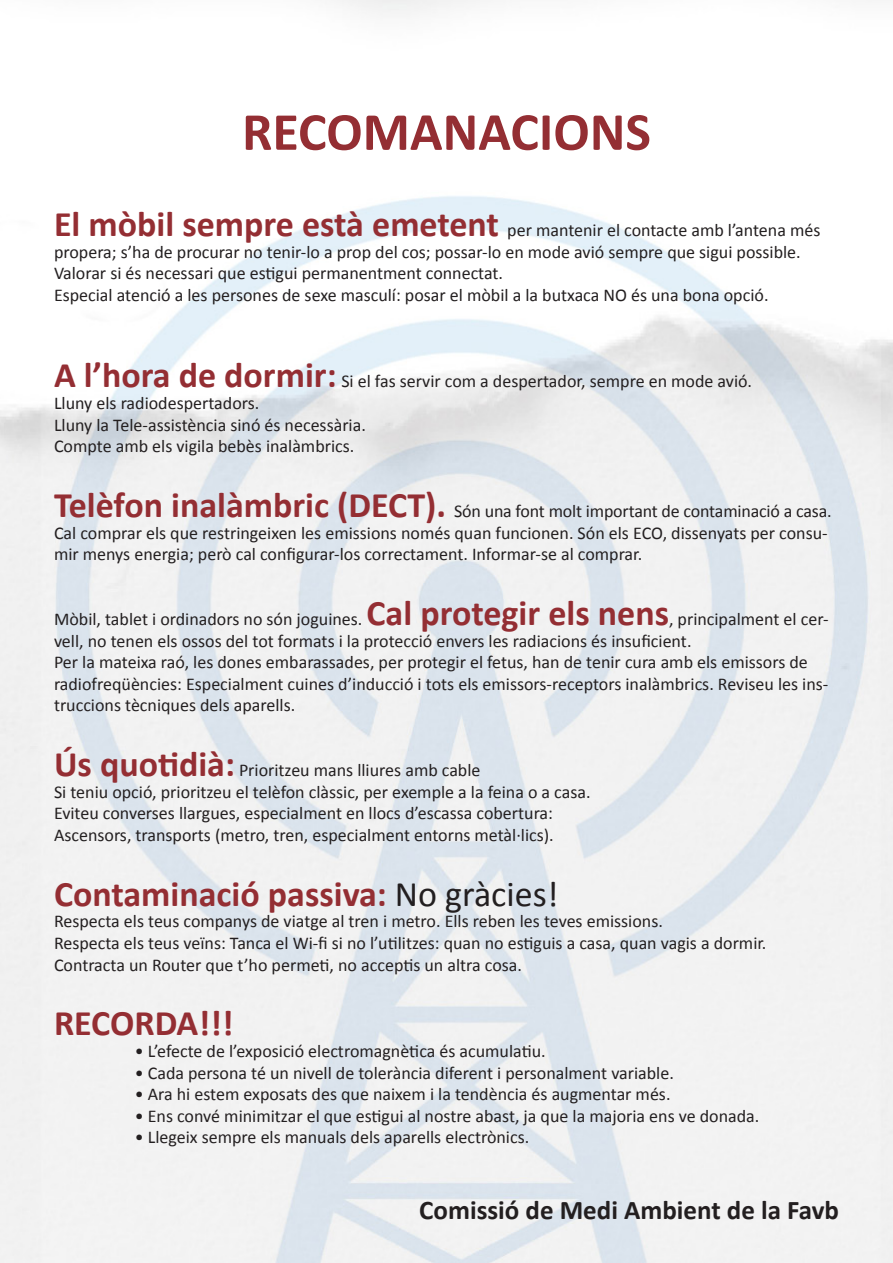
<style>
.page{position:relative;width:893px;height:1263px;background:#fff}
.page>*{position:absolute;margin:0;border:0;box-sizing:border-box;transform-origin:0 0}
.t1{font:700 54px "Calibri";color:#942e33}
.t2{font:700 36px "Calibri";color:#942e33}
.t3{font:700 27px "Calibri";color:#231f20}
.t4{font:18px/21.6px "Calibri";color:#231f20}
.s1{font-weight:700;font-size:36px;color:#942e33}
.s2{font-weight:400;color:#231f20}
</style>
<div class="page">
<img style="left:0;top:0;width:893px;height:1263px">
<p class="t1" style="left:242px;top:97px;width:410px">RECOMANACIONS</p>
<p class="t4" style="left:54px;top:219px;width:768px"><span class="s1">El mòbil sempre està emetent</span> per mantenir el contacte amb l’antena més propera; s’ha de procurar no tenir-lo a prop del cos; possar-lo en mode avió sempre que sigui possible.<br>Valorar si és necessari que estigui permanentment connectat.</p>
<p class="t4" style="left:54px;top:284px;width:716px">Especial atenció a les persones de sexe masculí: posar el mòbil a la butxaca NO és una bona opció.</p>
<p class="t4" style="left:54px;top:371px;width:700px"><span class="s1">A l’hora de dormir:</span> Si el fas servir com a despertador, sempre en mode avió.</p>
<p class="t4" style="left:54px;top:392px;width:207px">Lluny els radiodespertadors.</p>
<p class="t4" style="left:54px;top:414px;width:313px">Lluny la Tele-assistència sinó és necessària.</p>
<p class="t4" style="left:54px;top:435px;width:302px">Compte amb els vigila bebès inalàmbrics.</p>
<p class="t4" style="left:54px;top:500px;width:779px"><span class="s1">Telèfon inalàmbric (DECT).</span> Són una font molt important de contaminació a casa.</p>
<p class="t4" style="left:54px;top:522px;width:775px">Cal comprar els que restringeixen les emissions només quan funcionen. Són els ECO, dissenyats per consu&shy;mir menys energia; però cal configurar-los correctament. Informar-se al comprar.</p>
<p class="t4" style="left:54px;top:608px;width:776px">Mòbil, tablet i ordinadors no són joguines. <span class="s1">Cal protegir els nens</span>, principalment el cer&shy;vell, no tenen els ossos del tot formats i la protecció envers les radiacions és insuficient.</p>
<p class="t4" style="left:54px;top:651px;width:776px">Per la mateixa raó, les dones embarassades, per protegir el fetus, han de tenir cura amb els emissors de radiofreqüències: Especialment cuines d’inducció i tots els emissors-receptors inalàmbrics. Reviseu les ins&shy;truccions tècniques dels aparells.</p>
<p class="t4" style="left:54px;top:759px;width:428px"><span class="s1">Ús quotidià:</span> Prioritzeu mans lliures amb cable</p>
<p class="t4" style="left:54px;top:781px;width:538px">Si teniu opció, prioritzeu el telèfon clàssic, per exemple a la feina o a casa.</p>
<p class="t4" style="left:54px;top:803px;width:501px">Eviteu converses llargues, especialment en llocs d’escassa cobertura:</p>
<p class="t4" style="left:54px;top:824px;width:501px">Ascensors, transports (metro, tren, especialment entorns metàl·lics).</p>
<p class="t2" style="left:54px;top:871px;width:506px">Contaminació passiva: <span class="s2">No gràcies!</span></p>
<p class="t4" style="left:54px;top:911px;width:610px">Respecta els teus companys de viatge al tren i metro. Ells reben les teves emissions.</p>
<p class="t4" style="left:54px;top:932px;width:714px">Respecta els teus veïns: Tanca el Wi-fi si no l’utilitzes: quan no estiguis a casa, quan vagis a dormir.</p>
<p class="t4" style="left:54px;top:954px;width:469px">Contracta un Router que t’ho permeti, no acceptis un altra cosa.</p>
<p class="t2" style="left:54px;top:1000px;width:181px">RECORDA!!!</p>
<p class="t4" style="left:135px;top:1040px;width:412px">• L’efecte de l’exposició electromagnètica és acumulatiu.</p>
<p class="t4" style="left:135px;top:1062px;width:541px">• Cada persona té un nivell de tolerància diferent i personalment variable.</p>
<p class="t4" style="left:135px;top:1083px;width:537px">• Ara hi estem exposats des que naixem i la tendència és augmentar més.</p>
<p class="t4" style="left:135px;top:1105px;width:626px">• Ens convé minimitzar el que estigui al nostre abast, ja que la majoria ens ve donada.</p>
<p class="t4" style="left:135px;top:1127px;width:396px">• Llegeix sempre els manuals dels aparells electrònics.</p>
<p class="t3" style="left:419px;top:1193px;width:421px">Comissió de Medi Ambient de la Favb</p>
</div>
